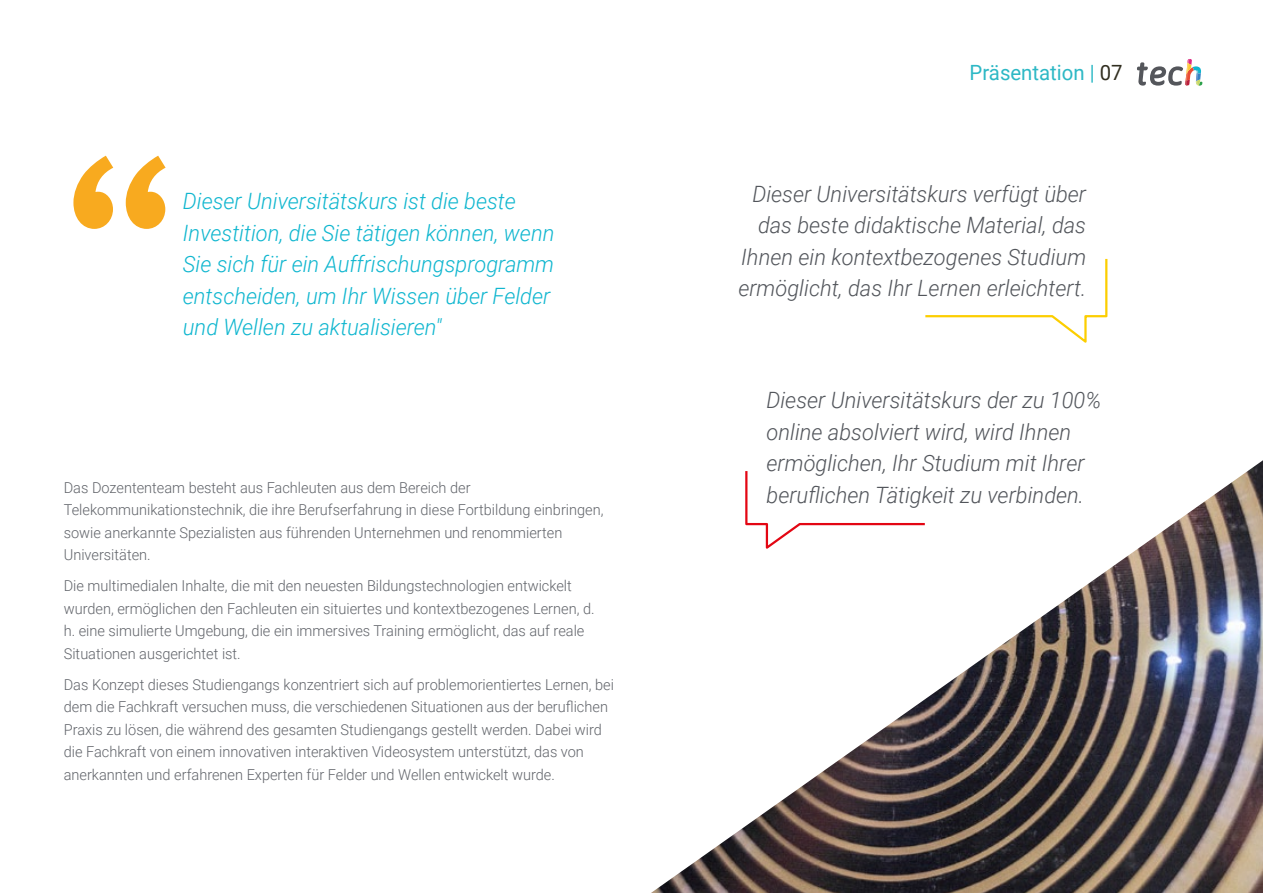
<style>
.page{position:relative;width:1263px;height:893px;background:#fff}
.page>*{position:absolute;margin:0;border:0;box-sizing:border-box;transform-origin:0 0}
.t1{font:italic 300 22.5px/31.5px "Roboto";color:#52555b;text-align:right}
.t2{font:italic 300 22.5px/31.5px "Roboto";color:#0fb6cf}
.t3{font:21px "Roboto";color:#2db8c5}
.t4{font:300 15px/22.5px "Roboto";color:#61646a}
.s1{color:#312e20}
</style>
<div class="page">
<svg style="left:73px;top:156px;width:93px;height:73px"></svg>
<svg style="left:925px;top:258px;width:183px;height:85px"></svg>
<svg style="left:1137px;top:59px;width:65px;height:27px"></svg>
<img style="left:651px;top:460px;width:612px;height:433px">
<h2 class="t3" style="left:969px;top:57px;width:155px">Präsentation | <span class="s1">07</span></h2>
<h1 class="t2" style="left:183px;top:185px;width:373px">Dieser Universitätskurs ist die beste Investition, die Sie tätigen können, wenn Sie sich für ein Auffrischungsprogramm entscheiden, um Ihr Wissen über Felder und Wellen zu aktualisieren"</h1>
<h1 class="t1" style="left:738px;top:177px;width:349px">Dieser Universitätskurs verfügt über das beste didaktische Material, das Ihnen ein kontextbezogenes Studium ermöglicht, das Ihr Lernen erleichtert.</h1>
<p class="t4" style="left:64px;top:476px;width:541px">Das Dozententeam besteht aus Fachleuten aus dem Bereich der Telekommunikationstechnik, die ihre Berufserfahrung in diese Fortbildung einbringen, sowie anerkannte Spezialisten aus führenden Unternehmen und renommierten Universitäten.</p>
<p class="t4" style="left:64px;top:574px;width:532px">Die multimedialen Inhalte, die mit den neuesten Bildungstechnologien entwickelt wurden, ermöglichen den Fachleuten ein situiertes und kontextbezogenes Lernen, d. h. eine simulierte Umgebung, die ein immersives Training ermöglicht, das auf reale Situationen ausgerichtet ist.</p>
<p class="t4" style="left:64px;top:673px;width:552px">Das Konzept dieses Studiengangs konzentriert sich auf problemorientiertes Lernen, bei dem die Fachkraft versuchen muss, die verschiedenen Situationen aus der beruflichen Praxis zu lösen, die während des gesamten Studiengangs gestellt werden. Dabei wird die Fachkraft von einem innovativen interaktiven Videosystem unterstützt, das von anerkannten und erfahrenen Experten für Felder und Wellen entwickelt wurde.</p>
<h1 class="t1" style="left:766px;top:383px;width:336px;text-align:left">Dieser Universitätskurs der zu 100% online absolviert wird, wird Ihnen ermöglichen, Ihr Studium mit Ihrer beruflichen Tätigkeit zu verbinden.</h1>
</div>
